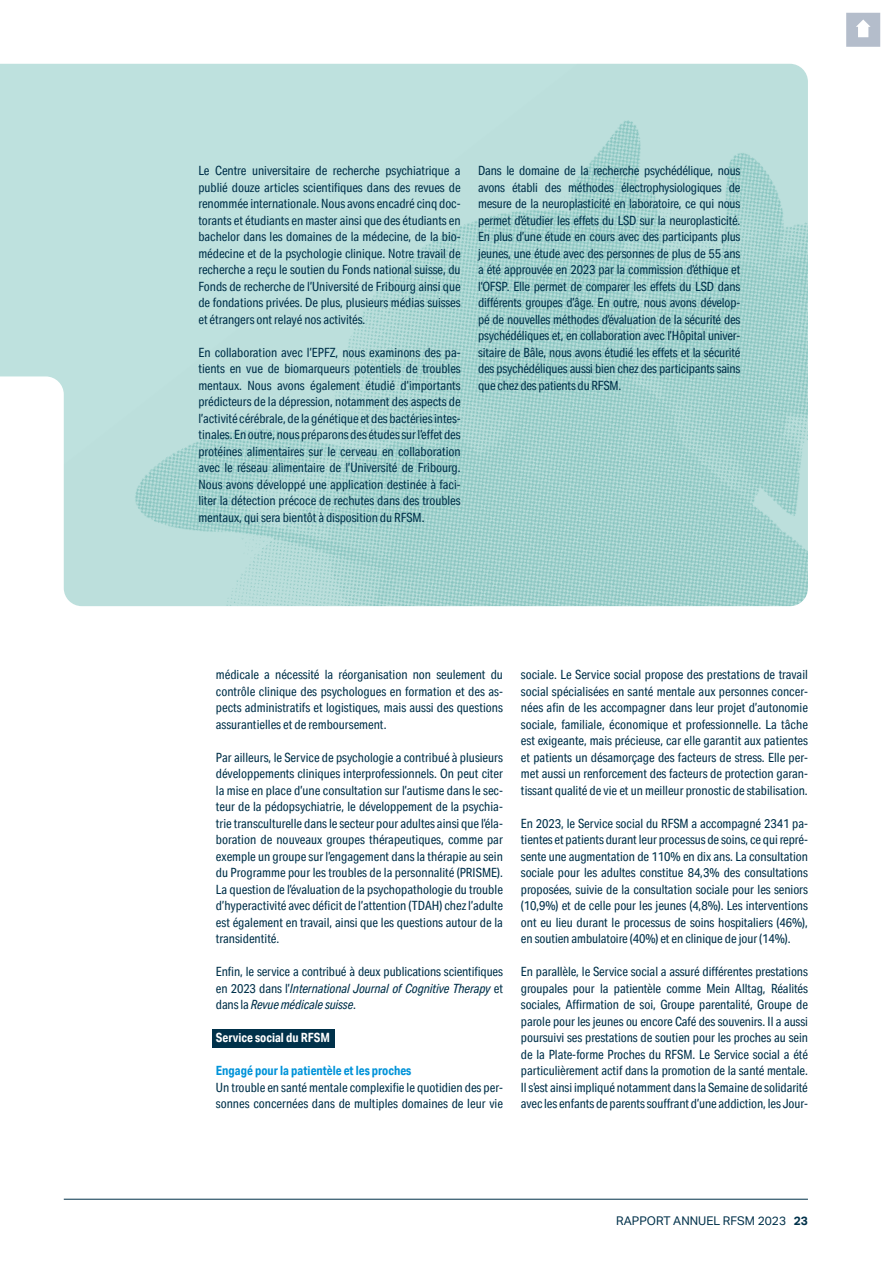
<style>
.page{position:relative;width:893px;height:1263px;background:#fff}
.page>*{position:absolute;margin:0;border:0;box-sizing:border-box;transform-origin:0 0}
.t1{font:12.75px/16.5px "Aktiv Grotesk Cd";letter-spacing:-.005em;color:#00314a;text-align:justify}
.t2{font:700 12.75px "Aktiv Grotesk Cd";color:#0093d9}
.t3{font:700 12.75px "Aktiv Grotesk Cd";color:#fff}
.t4{font:12px "Aktiv Grotesk";color:#00314a}
.s1{font-style:italic}
.s2{font-weight:700}
</style>
<div class="page">
<svg style="left:0;top:64px;width:64px;height:526px;fill:#bee1de"></svg>
<img style="left:64px;top:64px;width:744px;height:542px">
<hr style="left:64px;top:1199px;width:744px;height:1px;background:#00314a">
<div style="left:212px;top:1029px;width:122px;height:19px;background:#00314a"></div>
<svg style="left:846px;top:13px;width:34px;height:34px"></svg>
<p class="t1" style="left:198px;top:162px;width:264px">Le Centre universitaire de recherche psychiatrique a publié douze articles scientifiques dans des revues de renommée internationale. Nous avons encadré cinq doc&shy;torants et étudiants en master ainsi que des étudiants en bachelor dans les domaines de la médecine, de la bio&shy;médecine et de la psychologie clinique. Notre travail de recherche a reçu le soutien du Fonds national suisse, du Fonds de recherche de l’Université de Fribourg ainsi que de fondations privées. De plus, plusieurs médias suisses et étrangers ont relayé nos activités.</p>
<p class="t1" style="left:198px;top:344px;width:264px">En collaboration avec l’EPFZ, nous examinons des pa&shy;tients en vue de biomarqueurs potentiels de troubles mentaux. Nous avons également étudié d’importants prédicteurs de la dépression, notamment des aspects de l’activité cérébrale, de la génétique et des bactéries intes&shy;tinales. En outre, nous préparons des études sur l’effet des protéines alimentaires sur le cerveau en collaboration avec le réseau alimentaire de l’Université de Fribourg.<br>Nous avons développé une application destinée à faci&shy;liter la détection précoce de rechutes dans des troubles mentaux, qui sera bientôt à disposition du RFSM.</p>
<p class="t1" style="left:478px;top:162px;width:264px">Dans le domaine de la recherche psychédélique, nous avons établi des méthodes électrophysiologiques de mesure de la neuroplasticité en laboratoire, ce qui nous permet d’étudier les effets du LSD sur la neuroplasticité.<br>En plus d’une étude en cours avec des participants plus jeunes, une étude avec des personnes de plus de 55 ans a été approuvée en 2023 par la commission d’éthique et l’OFSP. Elle permet de comparer les effets du LSD dans différents groupes d’âge. En outre, nous avons dévelop&shy;pé de nouvelles méthodes d’évaluation de la sécurité des psychédéliques et, en collaboration avec l’Hôpital univer&shy;sitaire de Bâle, nous avons étudié les effets et la sécurité des psychédéliques aussi bien chez des participants sains que chez des patients du RFSM.</p>
<p class="t1" style="left:216px;top:666px;width:289px">médicale a nécessité la réorganisation non seulement du contrôle clinique des psychologues en formation et des as&shy;pects administratifs et logistiques, mais aussi des questions assurantielles et de remboursement.</p>
<p class="t1" style="left:216px;top:749px;width:289px">Par ailleurs, le Service de psychologie a contribué à plusieurs développements cliniques interprofessionnels. On peut citer la mise en place d’une consultation sur l’autisme dans le sec&shy;teur de la pédopsychiatrie, le développement de la psychia&shy;trie transculturelle dans le secteur pour adultes ainsi que l’éla&shy;boration de nouveaux groupes thérapeutiques, comme par exemple un groupe sur l’engagement dans la thérapie au sein du Programme pour les troubles de la personnalité (PRISME).<br>La question de l’évaluation de la psychopathologie du trouble d’hyperactivité avec déficit de l’attention (TDAH) chez l’adulte est également en travail, ainsi que les questions autour de la transidentité.</p>
<p class="t1" style="left:216px;top:963px;width:289px">Enfin, le service a contribué à deux publications scientifiques en 2023 dans l’<span class="s1">International Journal of Cognitive Therapy</span> et dans la <span class="s1">Revue médicale suisse</span>.</p>
<p class="t3" style="left:216px;top:1030px;width:116px">Service social du RFSM</p>
<p class="t2" style="left:216px;top:1063px;width:197px">Engagé pour la patientèle et les proches</p>
<p class="t1" style="left:216px;top:1079px;width:289px">Un trouble en santé mentale complexifie le quotidien des per&shy;sonnes concernées dans de multiples domaines de leur vie</p>
<p class="t1" style="left:521px;top:667px;width:289px">sociale. Le Service social propose des prestations de travail social spécialisées en santé mentale aux personnes concer&shy;nées afin de les accompagner dans leur projet d’autonomie sociale, familiale, économique et professionnelle. La tâche est exigeante, mais précieuse, car elle garantit aux patientes et patients un désamorçage des facteurs de stress. Elle per&shy;met aussi un renforcement des facteurs de protection garan&shy;tissant qualité de vie et un meilleur pronostic de stabilisation.</p>
<p class="t1" style="left:521px;top:815px;width:289px">En 2023, le Service social du RFSM a accompagné 2341 pa&shy;tientes et patients durant leur processus de soins, ce qui repré&shy;sente une augmentation de 110% en dix ans. La consultation sociale pour les adultes constitue 84,3% des consultations proposées, suivie de la consultation sociale pour les seniors (10,9%) et de celle pour les jeunes (4,8%). Les interventions ont eu lieu durant le processus de soins hospitaliers (46%), en soutien ambulatoire (40%) et en clinique de jour (14%).</p>
<p class="t1" style="left:521px;top:963px;width:289px">En parallèle, le Service social a assuré différentes prestations groupales pour la patientèle comme Mein Alltag, Réalités sociales, Affirmation de soi, Groupe parentalité, Groupe de parole pour les jeunes ou encore Café des souvenirs. Il a aussi poursuivi ses prestations de soutien pour les proches au sein de la Plate-forme Proches du RFSM. Le Service social a été particulièrement actif dans la promotion de la santé mentale.<br>Il s’est ainsi impliqué notamment dans la Semaine de solidarité avec les enfants de parents souffrant d’une addiction, les Jour-</p>
<p class="t4" style="left:616px;top:1214px;width:193px">RAPPORT ANNUEL RFSM 2023 <span class="s2">23</span></p>
</div>
